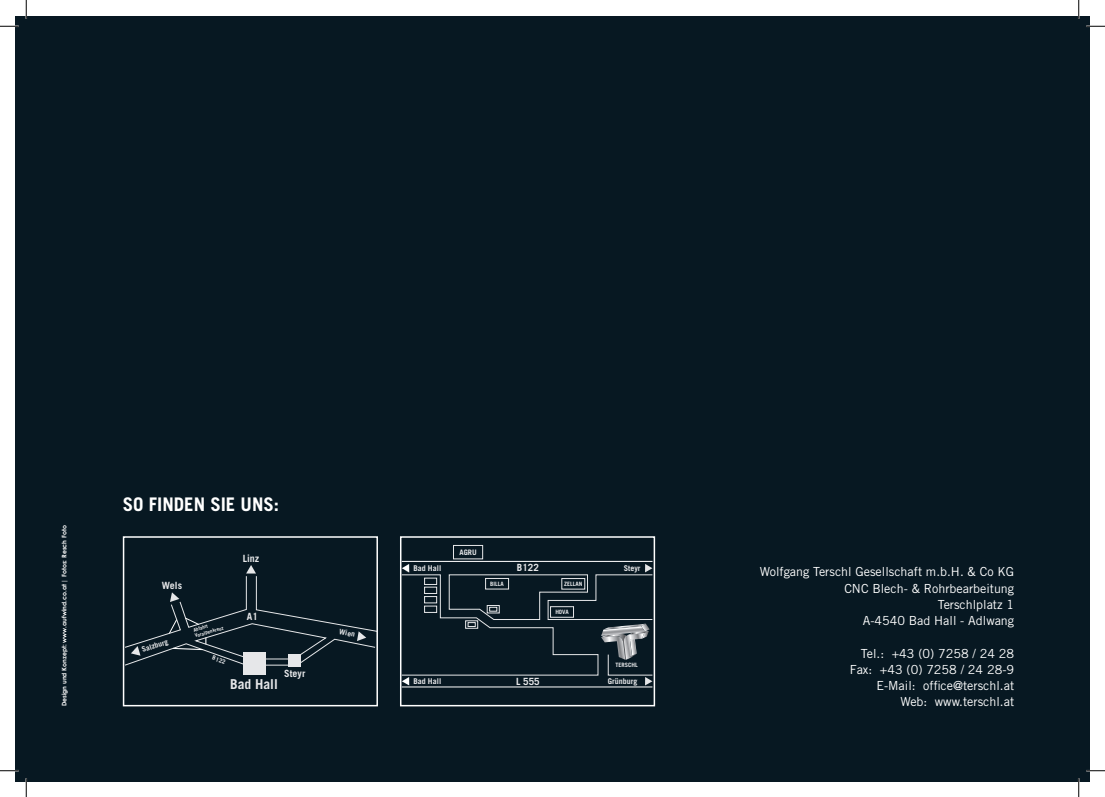
<style>
.page{position:relative;width:1105px;height:797px;background:#fff}
.page>*{position:absolute;margin:0;border:0;box-sizing:border-box;transform-origin:0 0}
.t1{font:700 18.75px "Trade Gothic";color:#fff}
.t2{font:700 13.62px "Trade Gothic";color:#e6e7e9}
.t3{font:12.5px/16.2px "Trade Gothic";color:#fff;text-align:right}
.t4{font:700 10px "Trade Gothic";color:#e6e7e9}
.t5{font:700 9.88px "Trade Gothic";color:#e6e7e9}
.t6{font:700 7.88px "Trade Gothic";color:#e6e7e9}
.t7{font:700 7.5px "Trade Gothic";color:#e6e7e9}
.t8{font:700 6.25px "Century Gothic";color:#fff}
.t9{font:700 6px "Trade Gothic";color:#e6e7e9}
.t10{font:700 5px/6px "Trade Gothic";color:#e6e7e9}
</style>
<div class="page">
<div style="left:16px;top:16px;width:1073px;height:765px;background:#071822"></div>
<svg style="left:126px;top:565px;width:249px;height:101px"></svg>
<div style="left:243px;top:652px;width:23px;height:22px;background:#e6e7e9"></div>
<div style="left:289px;top:654px;width:12px;height:13px;background:#e6e7e9"></div>
<div style="left:123px;top:536px;width:255px;height:170px;border:2px solid #fff"></div>
<hr style="left:402px;top:561px;width:250px;height:1px;background:#fff">
<hr style="left:402px;top:686px;width:250px;height:1px;background:#fff">
<svg style="left:403px;top:564px;width:249px;height:121px"></svg>
<div style="left:453px;top:545px;width:30px;height:14px;border:1px solid #e6e7e9"></div>
<div style="left:400px;top:536px;width:255px;height:170px;border:2px solid #fff"></div>
<svg style="left:0;top:25px;width:19px;height:2px"></svg>
<svg style="left:1086px;top:25px;width:19px;height:2px"></svg>
<svg style="left:0;top:770px;width:19px;height:1px"></svg>
<svg style="left:1086px;top:770px;width:19px;height:1px"></svg>
<svg style="left:25px;top:0;width:2px;height:19px"></svg>
<svg style="left:25px;top:778px;width:2px;height:19px"></svg>
<svg style="left:1078px;top:0;width:1px;height:19px"></svg>
<svg style="left:1078px;top:778px;width:1px;height:19px"></svg>
<p class="t8" style="left:59px;top:706px;width:182px;rotate:-90deg">Design und Konzept: www.aufwind.co.at | Fotos: Resch Foto</p>
<h1 class="t1" style="left:123px;top:493px;width:158px">SO FINDEN SIE UNS:</h1>
<p class="t4" style="left:162px;top:579px;width:22px">Wels</p>
<p class="t7" style="left:141px;top:645px;width:28px;rotate:-18deg">Salzburg</p>
<p class="t4" style="left:243px;top:552px;width:18px">Linz</p>
<p class="t10" style="left:193px;top:627px;width:31px;rotate:-16deg">Abfahrt<br>Voralpenkreuz</p>
<p class="t9" style="left:214px;top:654px;width:15px;rotate:19deg">B122</p>
<p class="t4" style="left:247px;top:610px;width:13px">A1</p>
<p class="t4" style="left:284px;top:667px;width:23px">Steyr</p>
<p class="t2" style="left:230px;top:676px;width:49px">Bad Hall</p>
<p class="t7" style="left:340px;top:627px;width:17px;rotate:11deg">Wien</p>
<p class="t7" style="left:459px;top:547px;width:19px">AGRU</p>
<p class="t6" style="left:413px;top:563px;width:29px">Bad Hall</p>
<p class="t5" style="left:517px;top:562px;width:24px">B122</p>
<p class="t9" style="left:490px;top:580px;width:15px">BILLA</p>
<p class="t9" style="left:564px;top:580px;width:20px">ZELLAN</p>
<p class="t9" style="left:555px;top:608px;width:15px">HOVA</p>
<p class="t6" style="left:413px;top:676px;width:29px">Bad Hall</p>
<p class="t5" style="left:516px;top:675px;width:25px">L 555</p>
<p class="t6" style="left:624px;top:563px;width:18px">Steyr</p>
<p class="t9" style="left:616px;top:661px;width:24px">TERSCHL</p>
<p class="t6" style="left:608px;top:676px;width:31px">Grünburg</p>
<p class="t3" style="left:760px;top:563px;width:256px">Wolfgang Terschl Gesellschaft m.b.H. &amp; Co KG<br>CNC Blech- &amp; Rohrbearbeitung<br>Terschlplatz 1<br>A-4540 Bad Hall - Adlwang</p>
<p class="t3" style="left:850px;top:645px;width:166px">Tel.: +43 (0) 7258 / 24 28<br>Fax: +43 (0) 7258 / 24 28-9<br>E-Mail: office@terschl.at</p>
<p class="t3" style="left:900px;top:693px;width:115px">Web: www.terschl.at</p>
</div>
